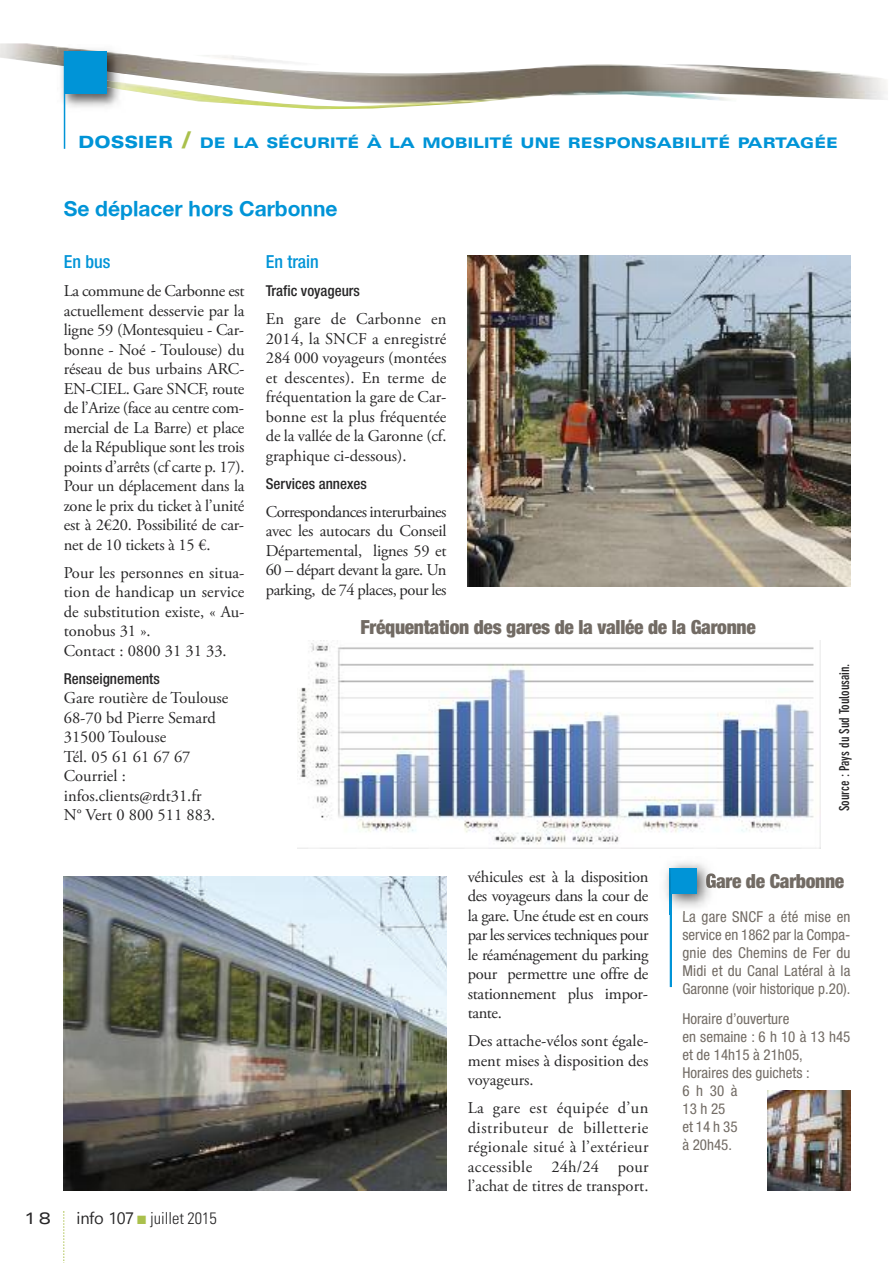
<style>
.page{position:relative;width:893px;height:1263px;background:#fff}
.page>*{position:absolute;margin:0;border:0;box-sizing:border-box;transform-origin:0 0}
.t1{font:700 21px "Helvetica Neue";color:#0094d7}
.t2{font:900 condensed 19.5px "Helvetica Neue LT Std";letter-spacing:-.015em;color:#726b64}
.t3{font:500 condensed 18px "Helvetica Neue LT Std";color:#0094d7}
.t4{font:16.5px/19.5px "Adobe Garamond Pro";color:#272627;text-align:justify}
.t5{font:300 condensed 16.5px "Univers LT Std";color:#272627}
.t6{font:expanded 16.5px "Univers LT Std";color:#272627}
.t7{font:condensed 15px/18px "Helvetica Neue LT Std";color:#726b64}
.t8{font:500 condensed 15px "Helvetica Neue LT Std";color:#272627}
.t9{font:900 expanded 14.7px "Univers LT Std";color:#0094d7}
.t10{font:700 condensed 13.5px "DIN Neuzeit Grotesk Std";color:#272627}
.s1{font-size:16.8px}
.s2{font-size:22.5px;color:#aac04c}
.s3{font-family:"Nirmala UI";font-weight:400;font-stretch:normal}
.s4{color:#aac04c}
</style>
<div class="page">
<img style="left:0;top:43px;width:887px;height:67px">
<img style="left:57px;top:74px;width:69px;height:39px">
<img style="left:57px;top:44px;width:69px;height:2px">
<img style="left:106px;top:78px;width:20px;height:12px">
<img style="left:57px;top:46px;width:69px;height:28px">
<div style="left:64px;top:51px;width:42px;height:43px;background:#0094d7"></div>
<hr style="left:64px;top:51px;width:1px;height:98px;background:#0094d7">
<svg style="left:63px;top:1211px;width:2px;height:52px"></svg>
<img style="left:64px;top:876px;width:382px;height:315px">
<img style="left:298px;top:643px;width:522px;height:205px">
<img style="left:468px;top:255px;width:382px;height:332px">
<hr style="left:670px;top:868px;width:2px;height:119px;background:#0094d7">
<img style="left:664px;top:862px;width:54px;height:53px">
<img style="left:670px;top:868px;width:2px;height:47px">
<img style="left:706px;top:873px;width:12px;height:15px">
<img style="left:683px;top:910px;width:35px;height:4px">
<div style="left:672px;top:868px;width:25px;height:26px;background:#0094d7"></div>
<img style="left:768px;top:1090px;width:82px;height:101px">
<p class="t9" style="left:78px;top:138px;width:761px"><span class="s1">DOSSIER</span> <span class="s2">/</span> DE LA SÉCURITÉ À LA MOBILITÉ UNE RESPONSABILITÉ PARTAGÉE</p>
<p class="t1" style="left:64px;top:196px;width:275px">Se déplacer hors Carbonne</p>
<p class="t3" style="left:64px;top:255px;width:48px">En bus</p>
<p class="t4" style="left:64px;top:282px;width:182px">La commune de Carbonne est actuellement desservie par la ligne 59 (Montesquieu - Car&shy;bonne - Noé - Toulouse) du réseau de bus urbains ARC-EN-CIEL. Gare SNCF, route de l’Arize (face au centre com&shy;mercial de La Barre) et place de la République sont les trois points d’arrêts (cf carte p. 17).<br>Pour un déplacement dans la zone le prix du ticket à l’unité est à 2€20. Possibilité de car&shy;net de 10 tickets à 15 €.</p>
<p class="t4" style="left:64px;top:564px;width:182px;text-align:left">Pour les personnes en situa&shy;tion de handicap un service de substitution existe, « Au&shy;tonobus 31 ».<br>Contact : 0800 31 31 33.</p>
<p class="t8" style="left:64px;top:673px;width:98px">Renseignements</p>
<p class="t4" style="left:64px;top:689px;width:166px;text-align:left">Gare routière de Toulouse<br>68-70 bd Pierre Semard<br>31500 Toulouse<br>Tél. 05 61 61 67 67<br>Courriel : infos.clients@rdt31.fr<br>N° Vert 0 800 511 883.</p>
<p class="t3" style="left:266px;top:255px;width:55px">En train</p>
<p class="t8" style="left:266px;top:285px;width:96px">Trafic voyageurs</p>
<p class="t4" style="left:266px;top:310px;width:182px">En gare de Carbonne en 2014, la SNCF a enregistré 284 000 voyageurs (montées et descentes). En terme de fréquentation la gare de Car&shy;bonne est la plus fréquentée de la vallée de la Garonne (cf. graphique ci-dessous).</p>
<p class="t8" style="left:266px;top:478px;width:102px">Services annexes</p>
<p class="t4" style="left:266px;top:503px;width:182px">Correspondances interurbaines avec les autocars du Conseil Départemental, lignes 59 et 60 – départ devant la gare. Un parking, de 74 places, pour les</p>
<p class="t2" style="left:360px;top:620px;width:397px">Fréquentation des gares de la vallée de la Garonne</p>
<p class="t10" style="left:839px;top:811px;width:149px;rotate:-90deg">Source : Pays du Sud Toulousain.</p>
<p class="t6" style="left:24px;top:1212px;width:28px">18</p>
<p class="t5" style="left:77px;top:1212px;width:142px"><span class="s3">info 107</span> <span class="s4">■</span> juillet 2015</p>
<p class="t4" style="left:468px;top:868px;width:182px">véhicules est à la disposition des voyageurs dans la cour de la gare. Une étude est en cours par les services techniques pour le réaménagement du parking pour permettre une offre de stationnement plus impor&shy;tante.</p>
<p class="t4" style="left:468px;top:1032px;width:182px">Des attache-vélos sont égale&shy;ment mises à disposition des voyageurs.</p>
<p class="t4" style="left:468px;top:1099px;width:182px">La gare est équipée d’un distributeur de billetterie régionale situé à l’extérieur accessible 24h/24 pour l’achat de titres de transport.</p>
<p class="t2" style="left:705px;top:874px;width:140px">Gare de Carbonne</p>
<p class="t7" style="left:682px;top:909px;width:169px;text-align:justify">La gare SNCF a été mise en service en 1862 par la Compa&shy;gnie des Chemins de Fer du Midi et du Canal Latéral à la Garonne (voir historique p.20).</p>
<p class="t7" style="left:682px;top:1011px;width:169px">Horaire d’ouverture<br>en semaine : 6 h 10 à 13 h45 et de 14h15 à 21h05,<br>Horaires des guichets :<br>6h30à<br>13 h 25<br>et14h35<br>à 20h45.</p>
</div>
